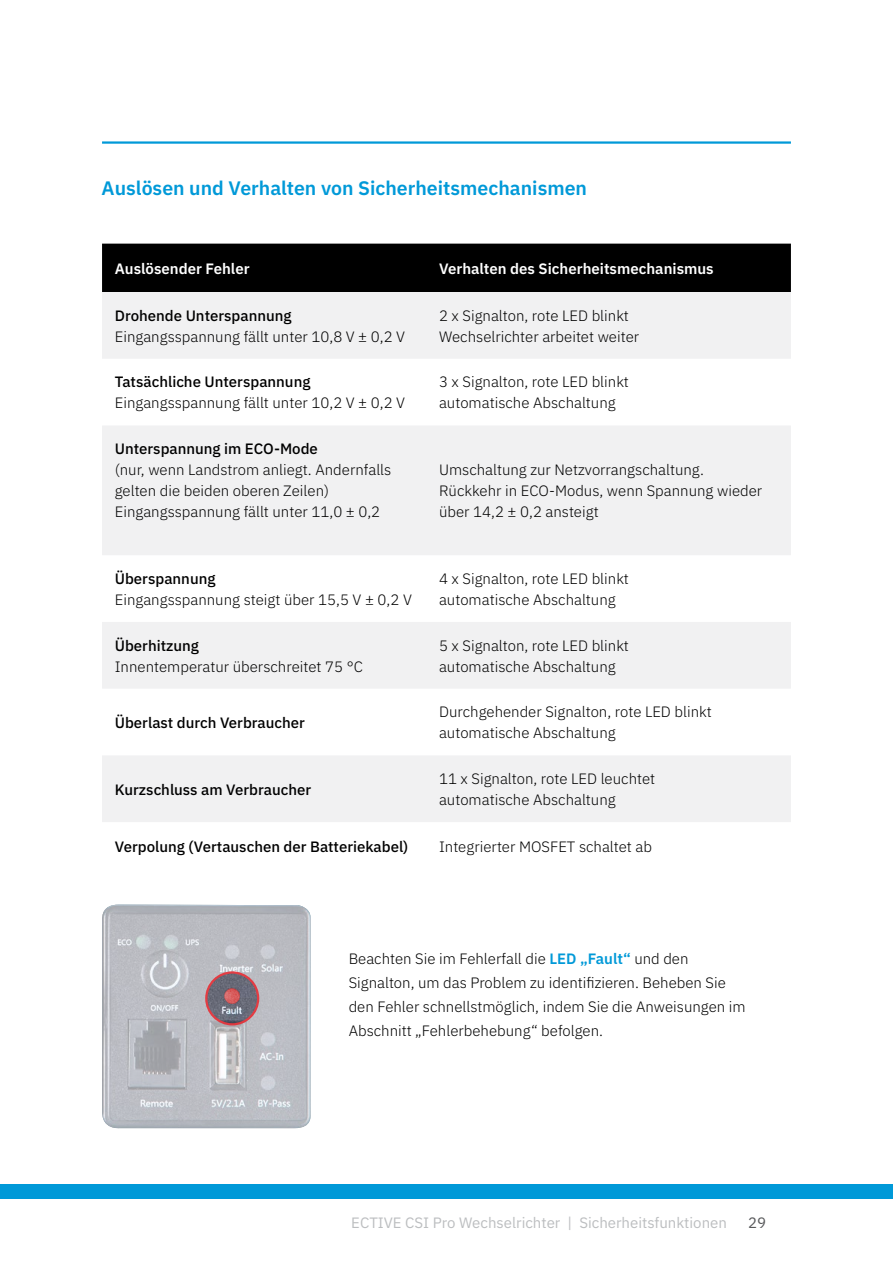
<style>
.page{position:relative;width:893px;height:1263px;background:#fff}
.page>*{position:absolute;margin:0;border:0;box-sizing:border-box;transform-origin:0 0}
.t1{font:600 19.5px "IBM Plex Sans";color:#0099d8}
.t2{font:300 15px/21px "IBM Plex Sans";color:#000}
.t3{font:500 15px "IBM Plex Sans";color:#000}
.t4{font:600 15px "IBM Plex Sans";color:#fff}
.t5{font:15px "IBM Plex Sans";color:#bcbec0}
.t6{font:15px "IBM Plex Sans";color:#58595b}
.s1{font-weight:600;color:#0099d8}
</style>
<div class="page">
<div style="left:0;top:1184px;width:893px;height:15px;background:#0099d8"></div>
<hr style="left:102px;top:141px;width:689px;height:3px;background:#0099d8">
<div style="left:102px;top:244px;width:689px;height:48px;background:#000"></div>
<svg style="left:102px;top:292px;width:689px;height:530px;fill:#f1f1f2"></svg>
<img style="left:102px;top:904px;width:209px;height:225px">
<img style="left:206px;top:972px;width:52px;height:52px;border-radius:26px">
<div style="left:205px;top:971px;width:54px;height:54px;border:2px solid #ed1d24;border-radius:50%"></div>
<img style="left:225px;top:988px;width:15px;height:15px">
<h1 class="t1" style="left:102px;top:173px;width:487px">Auslösen und Verhalten von Sicherheitsmechanismen</h1>
<p class="t4" style="left:115px;top:257px;width:136px">Auslösender Fehler</p>
<p class="t4" style="left:439px;top:257px;width:276px">Verhalten des Sicherheitsmechanismus</p>
<p class="t3" style="left:115px;top:304px;width:178px">Drohende Unterspannung</p>
<p class="t2" style="left:115px;top:325px;width:292px">Eingangsspannung fällt unter 10,8 V ± 0,2 V</p>
<p class="t2" style="left:439px;top:304px;width:202px">2 x Signalton, rote LED blinkt<br>Wechselrichter arbeitet weiter</p>
<p class="t3" style="left:115px;top:370px;width:197px">Tatsächliche Unterspannung</p>
<p class="t2" style="left:115px;top:391px;width:292px">Eingangsspannung fällt unter 10,2 V ± 0,2 V</p>
<p class="t2" style="left:439px;top:370px;width:191px">3 x Signalton, rote LED blinkt automatische Abschaltung</p>
<p class="t3" style="left:115px;top:437px;width:205px">Unterspannung im ECO-Mode</p>
<p class="t2" style="left:115px;top:458px;width:278px">(nur, wenn Landstrom anliegt. Andernfalls gelten die beiden oberen Zeilen)<br>Eingangsspannung fällt unter 11,0 ± 0,2</p>
<p class="t2" style="left:439px;top:458px;width:325px">Umschaltung zur Netzvorrangschaltung.<br>Rückkehr in ECO-Modus, wenn Spannung wieder über 14,2 ± 0,2 ansteigt</p>
<p class="t3" style="left:115px;top:567px;width:102px">Überspannung</p>
<p class="t2" style="left:115px;top:588px;width:299px">Eingangsspannung steigt über 15,5 V ± 0,2 V</p>
<p class="t3" style="left:115px;top:634px;width:86px">Überhitzung</p>
<p class="t2" style="left:115px;top:655px;width:250px">Innentemperatur überschreitet 75 °C</p>
<p class="t2" style="left:439px;top:567px;width:191px">4 x Signalton, rote LED blinkt automatische Abschaltung</p>
<p class="t2" style="left:439px;top:634px;width:191px">5 x Signalton, rote LED blinkt automatische Abschaltung</p>
<p class="t3" style="left:115px;top:711px;width:192px">Überlast durch Verbraucher</p>
<p class="t2" style="left:439px;top:700px;width:274px">Durchgehender Signalton, rote LED blinkt automatische Abschaltung</p>
<p class="t3" style="left:115px;top:778px;width:198px">Kurzschluss am Verbraucher</p>
<p class="t2" style="left:439px;top:767px;width:218px">11 x Signalton, rote LED leuchtet automatische Abschaltung</p>
<p class="t3" style="left:115px;top:835px;width:295px">Verpolung (Vertauschen der Batteriekabel)</p>
<p class="t2" style="left:439px;top:835px;width:214px">Integrierter MOSFET schaltet ab</p>
<p class="t2" style="left:349px;top:945px;width:398px;line-height:24px">Beachten Sie im Fehlerfall die <span class="s1">LED „Fault“</span> und den Signalton, um das Problem zu identifizieren. Beheben Sie den Fehler schnellstmöglich, indem Sie die Anweisungen im Abschnitt „Fehlerbehebung“ befolgen.</p>
<p class="t5" style="left:351px;top:1211px;width:377px">ECTIVE CSI Pro Wechselrichter | Sicherheitsfunktionen</p>
<p class="t6" style="left:748px;top:1211px;width:19px">29</p>
</div>
